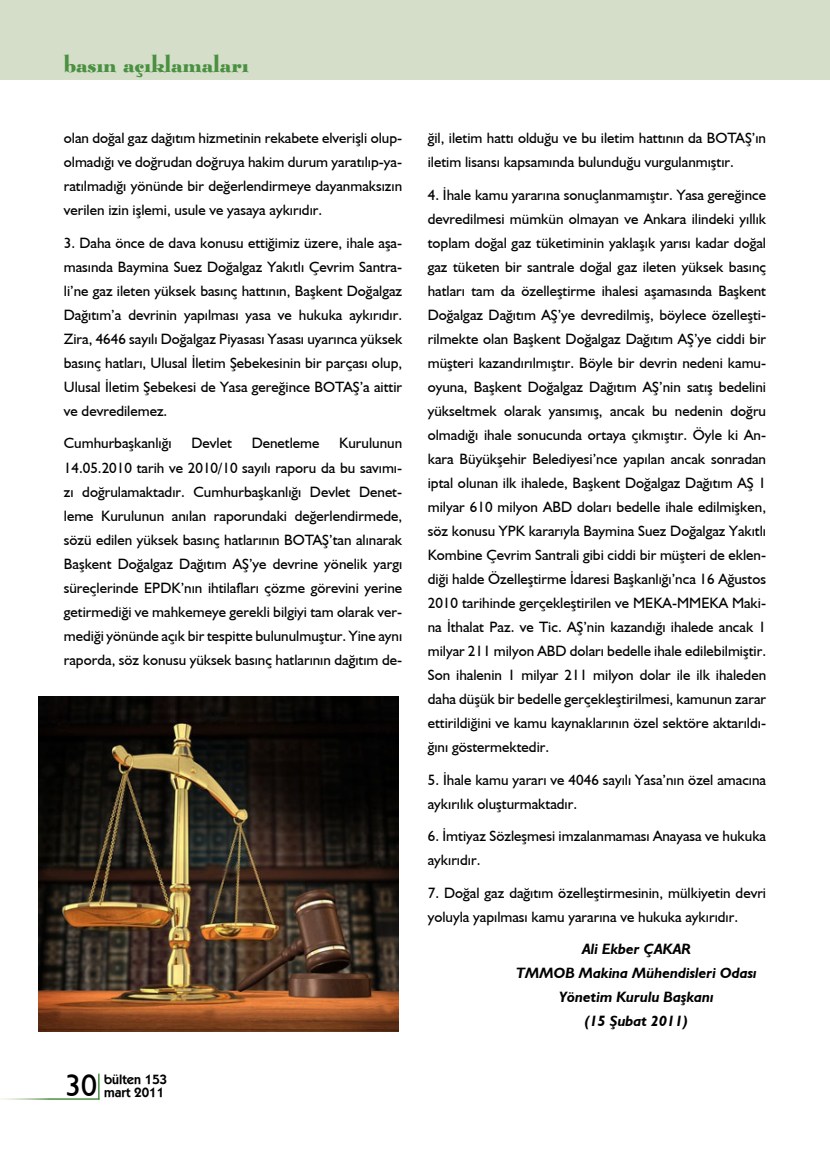
<style>
.page{position:relative;width:830px;height:1170px;background:#fff}
.page>*{position:absolute;margin:0;border:0;box-sizing:border-box;transform-origin:0 0}
.t1{font:31.5px "Humanist 521 BT";color:#000}
.t2{font:700 24px "Lucian BT";letter-spacing:-.01em;color:#499041}
.t3{font:15px/24px "Humanist 521 BT";color:#000;text-align:justify}
.t4{font:italic 700 15px/24px "Humanist 521 BT";color:#000;text-align:center}
.t5{font:600 13.5px/13.5px "Kabel IT Cby BT";color:#000}
</style>
<div class="page">
<div style="left:0;top:0;width:829px;height:80px;background:#d5dec8"></div>
<svg style="left:98px;top:1073px;width:1px;height:25px"></svg>
<img style="left:38px;top:696px;width:360px;height:335px">
<h2 class="t2" style="left:64px;top:49px;width:186px">basın açıklamaları</h2>
<p class="t3" style="left:64px;top:126px;width:340px">olan doğal gaz dağıtım hizmetinin rekabete elverişli olup&shy;olmadığı ve doğrudan doğruya hakim durum yaratılıp-ya&shy;ratılmadığı yönünde bir değerlendirmeye dayanmaksızın verilen izin işlemi, usule ve yasaya aykırıdır.</p>
<p class="t3" style="left:64px;top:230px;width:340px">3. Daha önce de dava konusu ettiğimiz üzere, ihale aşa&shy;masında Baymina Suez Doğalgaz Yakıtlı Çevrim Santra&shy;li’ne gaz ileten yüksek basınç hattının, Başkent Doğalgaz Dağıtım’a devrinin yapılması yasa ve hukuka aykırıdır.<br>Zira, 4646 sayılı Doğalgaz Piyasası Yasası uyarınca yüksek basınç hatları, Ulusal İletim Şebekesinin bir parçası olup, Ulusal İletim Şebekesi de Yasa gereğince BOTAŞ’a aittir ve devredilemez.</p>
<p class="t3" style="left:64px;top:431px;width:109px">Cumhurbaşkanlığı</p>
<p class="t3" style="left:191px;top:431px;width:42px">Devlet</p>
<p class="t3" style="left:251px;top:431px;width:69px">Denetleme</p>
<p class="t3" style="left:64px;top:431px;width:340px;text-indent:275px">Kurulunun 14.05.2010 tarih ve 2010/10 sayılı raporu da bu savımı&shy;zı doğrulamaktadır. Cumhurbaşkanlığı Devlet Denet&shy;leme Kurulunun anılan raporundaki değerlendirmede, sözü edilen yüksek basınç hatlarının BOTAŞ’tan alınarak Başkent Doğalgaz Dağıtım AŞ’ye devrine yönelik yargı süreçlerinde EPDK’nın ihtilafları çözme görevini yerine getirmediği ve mahkemeye gerekli bilgiyi tam olarak ver&shy;mediği yönünde açık bir tespitte bulunulmuştur. Yine aynı raporda, söz konusu yüksek basınç hatlarının dağıtım de-</p>
<h1 class="t1" style="left:65px;top:1065px;width:33px">30</h1>
<p class="t5" style="left:104px;top:1071px;width:65px">bülten 153 mart 2011</p>
<p class="t3" style="left:427px;top:126px;width:340px">ğil, iletim hattı olduğu ve bu iletim hattının da BOTAŞ’ın iletim lisansı kapsamında bulunduğu vurgulanmıştır.</p>
<p class="t3" style="left:427px;top:182px;width:340px">4. İhale kamu yararına sonuçlanmamıştır. Yasa gereğince devredilmesi mümkün olmayan ve Ankara ilindeki yıllık toplam doğal gaz tüketiminin yaklaşık yarısı kadar doğal gaz tüketen bir santrale doğal gaz ileten yüksek basınç hatları tam da özelleştirme ihalesi aşamasında Başkent Doğalgaz Dağıtım AŞ’ye devredilmiş, böylece özelleşti&shy;rilmekte olan Başkent Doğalgaz Dağıtım AŞ’ye ciddi bir müşteri kazandırılmıştır. Böyle bir devrin nedeni kamu&shy;oyuna, Başkent Doğalgaz Dağıtım AŞ’nin satış bedelini yükseltmek olarak yansımış, ancak bu nedenin doğru olmadığı ihale sonucunda ortaya çıkmıştır. Öyle ki An&shy;kara Büyükşehir Belediyesi’nce yapılan ancak sonradan iptal olunan ilk ihalede, Başkent Doğalgaz Dağıtım AŞ 1 milyar 610 milyon ABD doları bedelle ihale edilmişken, söz konusu YPK kararıyla Baymina Suez Doğalgaz Yakıtlı Kombine Çevrim Santrali gibi ciddi bir müşteri de eklen&shy;diği halde Özelleştirme İdaresi Başkanlığı’nca 16 Ağustos 2010 tarihinde gerçekleştirilen ve MEKA-MMEKA Maki&shy;na İthalat Paz. ve Tic. AŞ’nin kazandığı ihalede ancak 1 milyar 211 milyon ABD doları bedelle ihale edilebilmiştir.<br>Son ihalenin 1 milyar 211 milyon dolar ile ilk ihaleden daha düşük bir bedelle gerçekleştirilmesi, kamunun zarar ettirildiğini ve kamu kaynaklarının özel sektöre aktarıldı&shy;ğını göstermektedir.</p>
<p class="t3" style="left:427px;top:767px;width:340px">5. İhale kamu yararı ve 4046 sayılı Yasa’nın özel amacına aykırılık oluşturmaktadır.</p>
<p class="t3" style="left:427px;top:823px;width:340px">6. İmtiyaz Sözleşmesi imzalanmaması Anayasa ve hukuka aykırıdır.</p>
<p class="t3" style="left:427px;top:880px;width:340px">7. Doğal gaz dağıtım özelleştirmesinin, mülkiyetin devri yoluyla yapılması kamu yararına ve hukuka aykırıdır.</p>
<p class="t4" style="left:516px;top:936px;width:242px">Ali Ekber ÇAKAR<br>TMMOB Makina Mühendisleri Odası<br>Yönetim Kurulu Başkanı<br>(15 Şubat 2011)</p>
</div>
